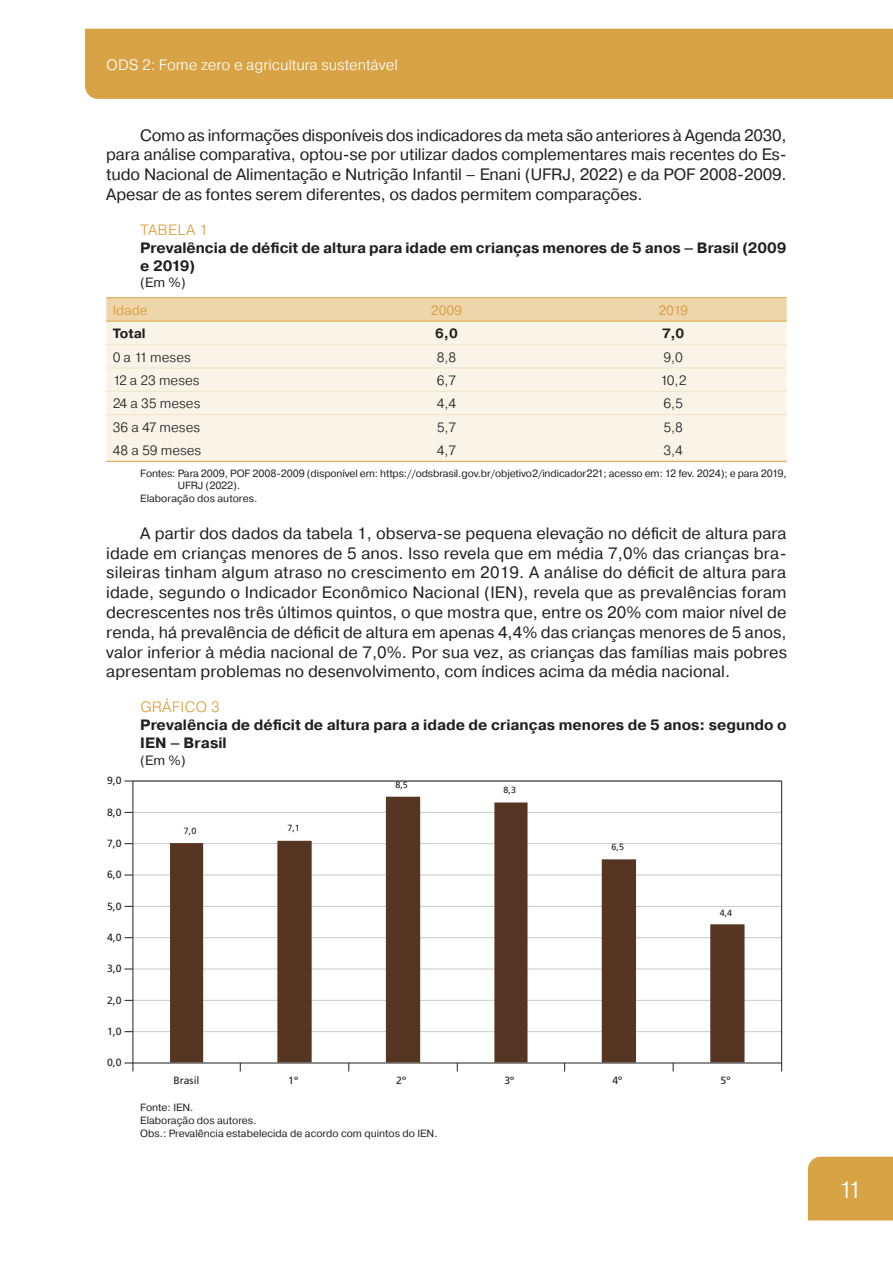
<style>
.page{position:relative;width:893px;height:1263px;background:#fff}
.page>*{position:absolute;margin:0;border:0;box-sizing:border-box;transform-origin:0 0}
.t1{font:300 24px "Pragmatica";color:#fff}
.texto_corrido_COM_recuo{font:16.5px/19.8px "Pragmatica";letter-spacing:-.005em;color:#231f20;text-align:justify}
.titulo_2_grafico{font:700 15px/18px "Pragmatica";letter-spacing:-.005em;color:#231f20}
.t2{font:300 15px "Pragmatica";color:#fff}
.titulo_1_grafico{font:300 15px "Pragmatica";letter-spacing:.01em;color:#d8a345}
.miolo_tabela_1_esq{font:300 13.5px "Pragmatica";color:#231f20}
.miolo_tabela_1_cent_bold{font:13.5px "Pragmatica";color:#d8a345}
.miolo_tabela_1_esq-2{font:700 13.5px "Pragmatica";color:#231f20}
.titulo_3_grafico{font:13.5px "Pragmatica";color:#231f20}
.fonte_grafico{font:10.5px/12.6px "Pragmatica";letter-spacing:-.01em;color:#231f20}
.elaboracao_grafico{font:10.5px "Pragmatica";color:#231f20}
.t3{font:10.5px "Frutiger LT Pro";color:#231f20}
.fonte_grafico_meio{font:10.5px "Pragmatica";color:#231f20}
.t4{font:9px "Frutiger LT Pro";color:#231f20}
</style>
<div class="page">
<div style="left:85px;top:29px;width:808px;height:70px;background:#d8a345"></div>
<div style="left:808px;top:1157px;width:85px;height:63px;background:#d8a345"></div>
<svg style="left:106px;top:298px;width:681px;height:23px;background:#eed3a9"></svg>
<div style="left:106px;top:322px;width:681px;height:139px;background:#faf3e8"></div>
<hr style="left:106px;top:297px;width:227px;height:1px;background:#d8a345">
<hr style="left:333px;top:297px;width:227px;height:1px;background:#d8a345">
<hr style="left:560px;top:297px;width:227px;height:1px;background:#d8a345">
<hr style="left:106px;top:321px;width:227px;height:1px;background:#d8a345">
<hr style="left:333px;top:321px;width:227px;height:1px;background:#d8a345">
<hr style="left:560px;top:321px;width:227px;height:1px;background:#d8a345">
<hr style="left:106px;top:344px;width:227px;height:1px;background:#f4e3c8">
<hr style="left:333px;top:344px;width:227px;height:1px;background:#f4e3c8">
<hr style="left:560px;top:344px;width:227px;height:1px;background:#f4e3c8">
<hr style="left:106px;top:368px;width:227px;height:1px;background:#f4e3c8">
<hr style="left:333px;top:368px;width:227px;height:1px;background:#f4e3c8">
<hr style="left:560px;top:368px;width:227px;height:1px;background:#f4e3c8">
<hr style="left:106px;top:391px;width:227px;height:1px;background:#f4e3c8">
<hr style="left:333px;top:391px;width:227px;height:1px;background:#f4e3c8">
<hr style="left:560px;top:391px;width:227px;height:1px;background:#f4e3c8">
<hr style="left:106px;top:414px;width:227px;height:1px;background:#f4e3c8">
<hr style="left:333px;top:414px;width:227px;height:1px;background:#f4e3c8">
<hr style="left:560px;top:414px;width:227px;height:1px;background:#f4e3c8">
<hr style="left:106px;top:461px;width:227px;height:1px;background:#d8a345">
<hr style="left:333px;top:461px;width:227px;height:1px;background:#d8a345">
<hr style="left:560px;top:461px;width:227px;height:1px;background:#d8a345">
<hr style="left:133px;top:812px;width:649px;height:1px;background:#c7c8ca">
<hr style="left:133px;top:843px;width:649px;height:1px;background:#c7c8ca">
<hr style="left:133px;top:875px;width:649px;height:1px;background:#c7c8ca">
<hr style="left:133px;top:906px;width:649px;height:1px;background:#c7c8ca">
<hr style="left:133px;top:937px;width:649px;height:1px;background:#c7c8ca">
<hr style="left:133px;top:969px;width:649px;height:1px;background:#c7c8ca">
<hr style="left:133px;top:1000px;width:649px;height:1px;background:#c7c8ca">
<hr style="left:133px;top:1031px;width:649px;height:1px;background:#c7c8ca">
<svg style="left:170px;top:797px;width:574px;height:265px"></svg>
<hr style="left:133px;top:781px;width:1px;height:282px;background:#231f20">
<hr style="left:781px;top:781px;width:1px;height:282px;background:#231f20">
<hr style="left:133px;top:1062px;width:649px;height:1px;background:#231f20">
<hr style="left:133px;top:781px;width:649px;height:1px;background:#231f20">
<svg style="left:124px;top:1062px;width:10px;height:9px"></svg>
<p class="t2" style="left:106px;top:55px;width:293px">ODS 2: Fome zero e agricultura sustentável</p>
<p class="texto_corrido_COM_recuo" style="left:106px;top:125px;width:682px;text-indent:34px">Como as informações disponíveis dos indicadores da meta são anteriores à Agenda 2030, para análise comparativa, optou-se por utilizar dados complementares mais recentes do Es&shy;tudo Nacional de Alimentação e Nutrição Infantil – Enani (UFRJ, 2022) e da POF 2008-2009.<br>Apesar de as fontes serem diferentes, os dados permitem comparações.</p>
<p class="titulo_1_grafico" style="left:140px;top:220px;width:69px">TABELA 1</p>
<p class="titulo_2_grafico" style="left:140px;top:239px;width:648px">Prevalência de déficit de altura para idade em crianças menores de 5 anos – Brasil (2009 e 2019)</p>
<p class="titulo_3_grafico" style="left:140px;top:274px;width:47px">(Em %)</p>
<p class="miolo_tabela_1_cent_bold" style="left:113px;top:302px;width:36px">Idade</p>
<p class="miolo_tabela_1_cent_bold" style="left:431px;top:302px;width:33px">2009</p>
<p class="miolo_tabela_1_cent_bold" style="left:658px;top:302px;width:31px">2019</p>
<p class="miolo_tabela_1_esq-2" style="left:113px;top:325px;width:34px">Total</p>
<p class="miolo_tabela_1_esq-2" style="left:435px;top:325px;width:24px">6,0</p>
<p class="miolo_tabela_1_esq-2" style="left:662px;top:325px;width:24px">7,0</p>
<p class="miolo_tabela_1_esq" style="left:113px;top:348px;width:80px">0 a 11 meses</p>
<p class="miolo_tabela_1_esq" style="left:437px;top:348px;width:21px">8,8</p>
<p class="miolo_tabela_1_esq" style="left:663px;top:348px;width:21px">9,0</p>
<p class="miolo_tabela_1_esq" style="left:113px;top:372px;width:88px">12 a 23 meses</p>
<p class="miolo_tabela_1_esq" style="left:437px;top:372px;width:21px">6,7</p>
<p class="miolo_tabela_1_esq" style="left:660px;top:372px;width:28px">10,2</p>
<p class="miolo_tabela_1_esq" style="left:113px;top:395px;width:89px">24 a 35 meses</p>
<p class="miolo_tabela_1_esq" style="left:437px;top:395px;width:21px">4,4</p>
<p class="miolo_tabela_1_esq" style="left:663px;top:395px;width:21px">6,5</p>
<p class="miolo_tabela_1_esq" style="left:113px;top:418px;width:89px">36 a 47 meses</p>
<p class="miolo_tabela_1_esq" style="left:437px;top:418px;width:21px">5,7</p>
<p class="miolo_tabela_1_esq" style="left:663px;top:418px;width:21px">5,8</p>
<p class="miolo_tabela_1_esq" style="left:113px;top:442px;width:90px">48 a 59 meses</p>
<p class="miolo_tabela_1_esq" style="left:437px;top:442px;width:21px">4,7</p>
<p class="miolo_tabela_1_esq" style="left:663px;top:442px;width:21px">3,4</p>
<p class="fonte_grafico" style="left:178px;top:467px;width:610px;text-indent:-37px">Fontes: Para 2009, POF 2008-2009 (disponível em: https://odsbrasil.gov.br/objetivo2/indicador221; acesso em: 12 fev. 2024); e para 2019,<br>UFRJ (2022).</p>
<p class="elaboracao_grafico" style="left:140px;top:492px;width:118px">Elaboração dos autores.</p>
<p class="texto_corrido_COM_recuo" style="left:106px;top:524px;width:682px;text-indent:34px">A partir dos dados da tabela 1, observa-se pequena elevação no déficit de altura para idade em crianças menores de 5 anos. Isso revela que em média 7,0% das crianças bra&shy;sileiras tinham algum atraso no crescimento em 2019. A análise do déficit de altura para idade, segundo o Indicador Econômico Nacional (IEN), revela que as prevalências foram decrescentes nos três últimos quintos, o que mostra que, entre os 20% com maior nível de renda, há prevalência de déficit de altura em apenas 4,4% das crianças menores de 5 anos, valor inferior à média nacional de 7,0%. Por sua vez, as crianças das famílias mais pobres apresentam problemas no desenvolvimento, com índices acima da média nacional.</p>
<p class="titulo_1_grafico" style="left:140px;top:698px;width:81px">GRÁFICO 3</p>
<p class="titulo_2_grafico" style="left:140px;top:716px;width:648px">Prevalência de déficit de altura para a idade de crianças menores de 5 anos: segundo o<br>IEN – Brasil</p>
<p class="titulo_3_grafico" style="left:140px;top:752px;width:47px">(Em %)</p>
<p class="t3" style="left:107px;top:774px;width:16px">9,0</p>
<p class="t3" style="left:107px;top:806px;width:16px">8,0</p>
<p class="t3" style="left:107px;top:837px;width:16px">7,0</p>
<p class="t3" style="left:107px;top:868px;width:16px">6,0</p>
<p class="t3" style="left:107px;top:900px;width:16px">5,0</p>
<p class="t3" style="left:107px;top:931px;width:16px">4,0</p>
<p class="t3" style="left:107px;top:962px;width:16px">3,0</p>
<p class="t3" style="left:107px;top:994px;width:16px">2,0</p>
<p class="t3" style="left:107px;top:1025px;width:16px">1,0</p>
<p class="t3" style="left:107px;top:1056px;width:16px">0,0</p>
<p class="t4" style="left:184px;top:825px;width:14px">7,0</p>
<p class="t4" style="left:287px;top:822px;width:14px">7,1</p>
<p class="t4" style="left:395px;top:780px;width:14px">8,5</p>
<p class="t4" style="left:504px;top:785px;width:14px">8,3</p>
<p class="t4" style="left:612px;top:841px;width:14px">6,5</p>
<p class="t4" style="left:720px;top:907px;width:14px">4,4</p>
<p class="t3" style="left:173px;top:1074px;width:28px">Brasil</p>
<p class="t3" style="left:288px;top:1074px;width:11px">1º</p>
<p class="t3" style="left:396px;top:1074px;width:11px">2º</p>
<p class="t3" style="left:504px;top:1074px;width:11px">3º</p>
<p class="t3" style="left:612px;top:1074px;width:11px">4º</p>
<p class="t3" style="left:721px;top:1074px;width:11px">5º</p>
<p class="fonte_grafico" style="left:140px;top:1102px;width:55px">Fonte: IEN.</p>
<p class="fonte_grafico_meio" style="left:140px;top:1114px;width:118px">Elaboração dos autores.</p>
<p class="elaboracao_grafico" style="left:140px;top:1126px;width:299px">Obs.: Prevalência estabelecida de acordo com quintos do IEN.</p>
<h1 class="t1" style="left:838px;top:1174px;width:24px">11</h1>
</div>
